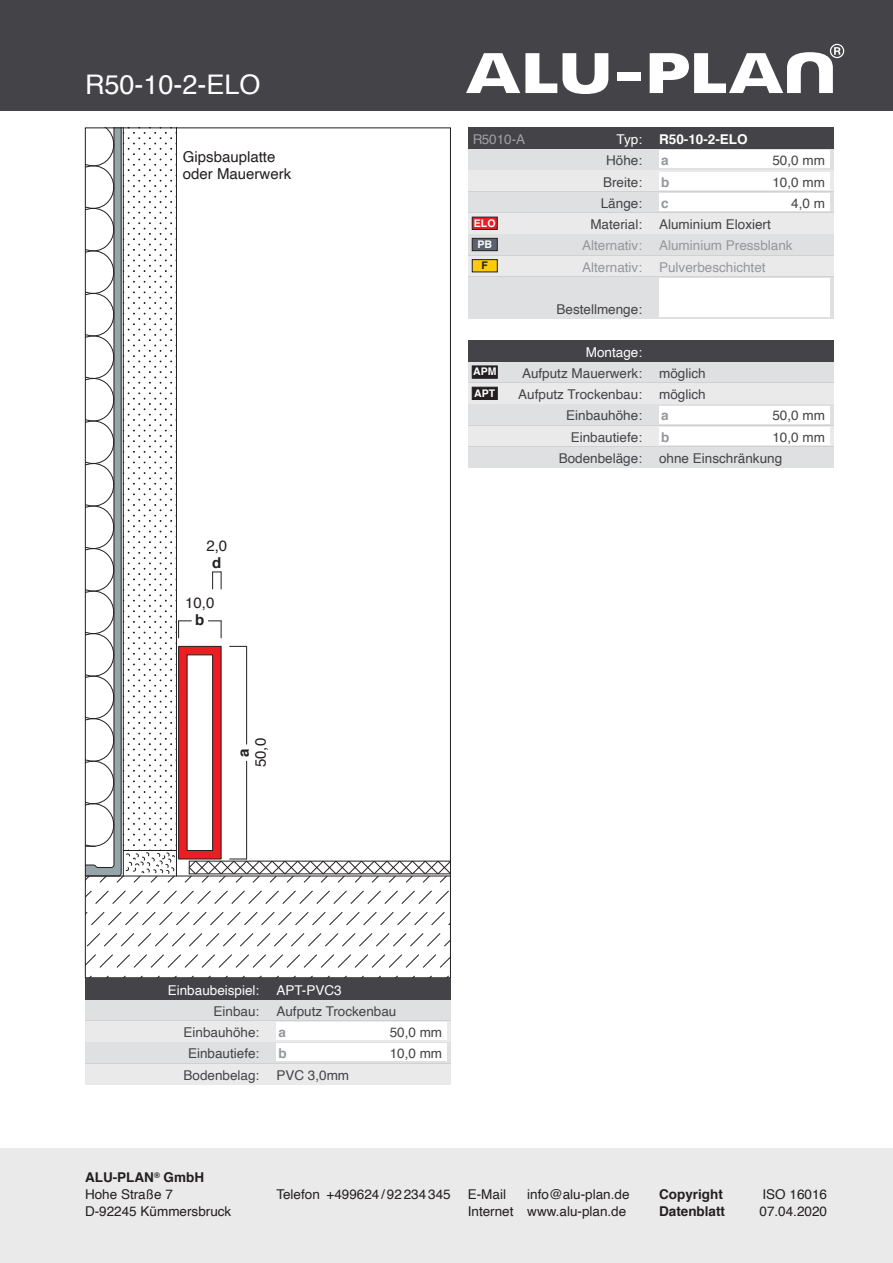
<style>
.page{position:relative;width:893px;height:1263px;background:#fff}
.page>*{position:absolute;margin:0;border:0;box-sizing:border-box;transform-origin:0 0}
.t1{font:27px "Helvetica";color:#fff}
.t2{font:15px/17px "Helvetica";color:#231f20;text-align:center}
.t3{font:700 15px "Helvetica";color:#231f20}
.t4{font:13.5px "Helvetica";color:#444448}
.t5{font:13.5px "Helvetica";color:#231f20}
.t6{font:13.5px "Helvetica";color:#95979c}
.t7{font:13.5px "Helvetica";color:#fff}
.t8{font:700 13.5px "Helvetica";color:#231f20}
.t9{font:700 13.5px "Helvetica";color:#fff}
.t10{font:700 13.5px "Helvetica";color:#95979c}
.t11{font:700 10.5px "Helvetica";color:#fff}
.t12{font:700 10.5px "Helvetica";color:#231f20}
.s1{font-weight:700}
</style>
<div class="page">
<div style="left:0;top:1148px;width:893px;height:115px;background:#eaeaeb"></div>
<div style="left:0;top:0;width:893px;height:111px;background:#444448"></div>
<svg style="left:87px;top:890px;width:362px;height:14px"></svg>
<svg style="left:87px;top:912px;width:362px;height:14px"></svg>
<svg style="left:87px;top:933px;width:362px;height:14px"></svg>
<svg style="left:87px;top:954px;width:362px;height:14px"></svg>
<svg style="left:90px;top:975px;width:359px;height:1px"></svg>
<svg style="left:87px;top:130px;width:362px;height:753px"></svg>
<hr style="left:246px;top:646px;width:1px;height:98px;background:#231f20">
<hr style="left:246px;top:761px;width:1px;height:98px;background:#231f20">
<div style="left:468px;top:383px;width:365px;height:21px;background:#eaeaeb"></div>
<div style="left:468px;top:361px;width:365px;height:22px;background:#dfe0e1"></div>
<div style="left:468px;top:446px;width:365px;height:22px;background:#dfe0e1"></div>
<div style="left:468px;top:425px;width:365px;height:21px;background:#eaeaeb"></div>
<div style="left:659px;top:427px;width:170px;height:17px;background:#fff"></div>
<div style="left:468px;top:404px;width:365px;height:21px;background:#dfe0e1"></div>
<div style="left:659px;top:406px;width:170px;height:17px;background:#fff"></div>
<div style="left:468px;top:340px;width:365px;height:21px;background:#444448"></div>
<div style="left:85px;top:999px;width:366px;height:21px;background:#dfe0e1"></div>
<div style="left:85px;top:1063px;width:366px;height:21px;background:#eaeaeb"></div>
<div style="left:85px;top:1042px;width:366px;height:21px;background:#dfe0e1"></div>
<div style="left:276px;top:1044px;width:170px;height:17px;background:#fff"></div>
<div style="left:85px;top:1020px;width:366px;height:22px;background:#eaeaeb"></div>
<div style="left:276px;top:1023px;width:170px;height:17px;background:#fff"></div>
<div style="left:85px;top:978px;width:366px;height:21px;background:#444448"></div>
<div style="left:468px;top:276px;width:365px;height:43px;background:#dfe0e1"></div>
<div style="left:659px;top:279px;width:170px;height:38px;background:#fff"></div>
<div style="left:468px;top:255px;width:365px;height:21px;background:#eaeaeb"></div>
<div style="left:468px;top:234px;width:365px;height:21px;background:#dfe0e1"></div>
<div style="left:468px;top:213px;width:365px;height:21px;background:#eaeaeb"></div>
<div style="left:468px;top:191px;width:365px;height:22px;background:#dfe0e1"></div>
<div style="left:659px;top:193px;width:170px;height:17px;background:#fff"></div>
<div style="left:468px;top:170px;width:365px;height:21px;background:#eaeaeb"></div>
<div style="left:659px;top:172px;width:170px;height:17px;background:#fff"></div>
<div style="left:468px;top:149px;width:365px;height:21px;background:#dfe0e1"></div>
<div style="left:659px;top:151px;width:170px;height:17px;background:#fff"></div>
<div style="left:468px;top:128px;width:365px;height:21px;background:#444448"></div>
<div style="left:472px;top:366px;width:25px;height:12px;background:#231f20"></div>
<div style="left:472px;top:387px;width:25px;height:13px;background:#231f20;border:1px solid #231f20"></div>
<div style="left:472px;top:259px;width:25px;height:13px;background:#feca0a;border:1px solid #231f20"></div>
<div style="left:472px;top:238px;width:25px;height:13px;background:#5c626d;border:1px solid #231f20"></div>
<div style="left:472px;top:217px;width:25px;height:13px;background:#ee1d23;border:1px solid #231f20"></div>
<svg style="left:650px;top:44px;width:194px;height:49px"></svg>
<div style="left:617px;top:72px;width:23px;height:9px;background:#fff"></div>
<svg style="left:466px;top:53px;width:142px;height:41px"></svg>
<p class="t1" style="left:85px;top:63px;width:177px">R50-10-2-ELO</p>
<p class="t2" style="left:183px;top:148px;width:94px">Gipsbauplatte</p>
<p class="t2" style="left:183px;top:165px;width:110px">oder Mauerwerk</p>
<p class="t2" style="left:206px;top:538px;width:22px">2,0</p>
<p class="t3" style="left:212px;top:550px;width:11px">d</p>
<p class="t2" style="left:185px;top:594px;width:31px">10,0</p>
<p class="t3" style="left:195px;top:607px;width:11px">b</p>
<p class="t2" style="left:236px;top:767px;width:31px;rotate:-90deg"><span class="s1">a<br></span>50,0</p>
<p class="t7" style="left:472px;top:129px;width:55px">R5010-A</p>
<p class="t7" style="left:617px;top:129px;width:27px">Typ:</p>
<p class="t9" style="left:659px;top:128px;width:90px">R50-10-2-ELO</p>
<p class="t4" style="left:606px;top:150px;width:38px">Höhe:</p>
<p class="t10" style="left:661px;top:150px;width:9px">a</p>
<p class="t4" style="left:772px;top:150px;width:54px">50,0 mm</p>
<p class="t4" style="left:603px;top:171px;width:41px">Breite:</p>
<p class="t10" style="left:661px;top:171px;width:10px">b</p>
<p class="t4" style="left:772px;top:171px;width:54px">10,0 mm</p>
<p class="t4" style="left:601px;top:193px;width:43px">Länge:</p>
<p class="t10" style="left:661px;top:192px;width:9px">c</p>
<p class="t4" style="left:791px;top:193px;width:35px">4,0 m</p>
<p class="t11" style="left:474px;top:214px;width:23px">ELO</p>
<p class="t4" style="left:590px;top:214px;width:53px">Material:</p>
<p class="t4" style="left:659px;top:214px;width:113px">Aluminium Eloxiert</p>
<p class="t11" style="left:477px;top:236px;width:16px">PB</p>
<p class="t6" style="left:582px;top:235px;width:62px">Alternativ:</p>
<p class="t6" style="left:659px;top:235px;width:135px">Aluminium Pressblank</p>
<p class="t12" style="left:482px;top:257px;width:8px">F</p>
<p class="t6" style="left:582px;top:256px;width:62px">Alternativ:</p>
<p class="t6" style="left:659px;top:256px;width:108px">Pulverbeschichtet</p>
<p class="t4" style="left:556px;top:299px;width:87px">Bestellmenge:</p>
<p class="t11" style="left:473px;top:363px;width:25px">APM</p>
<p class="t11" style="left:474px;top:384px;width:22px">APT</p>
<p class="t7" style="left:586px;top:342px;width:58px">Montage:</p>
<p class="t4" style="left:518px;top:384px;width:125px">Aufputz Trockenbau:</p>
<p class="t4" style="left:659px;top:384px;width:48px">möglich</p>
<p class="t4" style="left:522px;top:363px;width:122px">Aufputz Mauerwerk:</p>
<p class="t4" style="left:659px;top:363px;width:48px">möglich</p>
<p class="t4" style="left:566px;top:405px;width:77px">Einbauhöhe:</p>
<p class="t10" style="left:661px;top:405px;width:9px">a</p>
<p class="t4" style="left:772px;top:405px;width:54px">50,0 mm</p>
<p class="t4" style="left:571px;top:427px;width:73px">Einbautiefe:</p>
<p class="t10" style="left:661px;top:426px;width:10px">b</p>
<p class="t4" style="left:772px;top:427px;width:54px">10,0 mm</p>
<p class="t4" style="left:559px;top:448px;width:85px">Bodenbeläge:</p>
<p class="t4" style="left:659px;top:448px;width:125px">ohne Einschränkung</p>
<p class="t7" style="left:168px;top:979px;width:93px">Einbaubeispiel:</p>
<p class="t4" style="left:214px;top:1001px;width:47px">Einbau:</p>
<p class="t7" style="left:276px;top:979px;width:67px">APT-PVC3</p>
<p class="t4" style="left:276px;top:1001px;width:122px">Aufputz Trockenbau</p>
<p class="t4" style="left:184px;top:1022px;width:77px">Einbauhöhe:</p>
<p class="t10" style="left:279px;top:1021px;width:9px">a</p>
<p class="t4" style="left:390px;top:1022px;width:54px">50,0 mm</p>
<p class="t4" style="left:188px;top:1043px;width:73px">Einbautiefe:</p>
<p class="t10" style="left:279px;top:1043px;width:10px">b</p>
<p class="t4" style="left:390px;top:1043px;width:54px">10,0 mm</p>
<p class="t4" style="left:184px;top:1064px;width:77px">Bodenbelag:</p>
<p class="t4" style="left:276px;top:1064px;width:74px">PVC 3,0mm</p>
<p class="t8" style="left:85px;top:1166px;width:121px">ALU-PLAN<sup>®</sup> GmbH</p>
<p class="t5" style="left:85px;top:1184px;width:89px">Hohe Straße 7</p>
<p class="t5" style="left:85px;top:1201px;width:148px">D-92245 Kümmersbruck</p>
<p class="t5" style="left:276px;top:1184px;width:176px">Telefon +499624 /92 234 345</p>
<p class="t8" style="left:659px;top:1183px;width:65px">Copyright</p>
<p class="t5" style="left:762px;top:1184px;width:66px">ISO 16016</p>
<p class="t8" style="left:659px;top:1200px;width:68px">Datenblatt</p>
<p class="t5" style="left:759px;top:1201px;width:69px">07.04.2020</p>
<p class="t5" style="left:468px;top:1184px;width:40px">E-Mail</p>
<p class="t5" style="left:527px;top:1184px;width:104px">info@alu-plan.de</p>
<p class="t5" style="left:468px;top:1201px;width:160px">Internet www.alu-plan.de</p>
</div>
